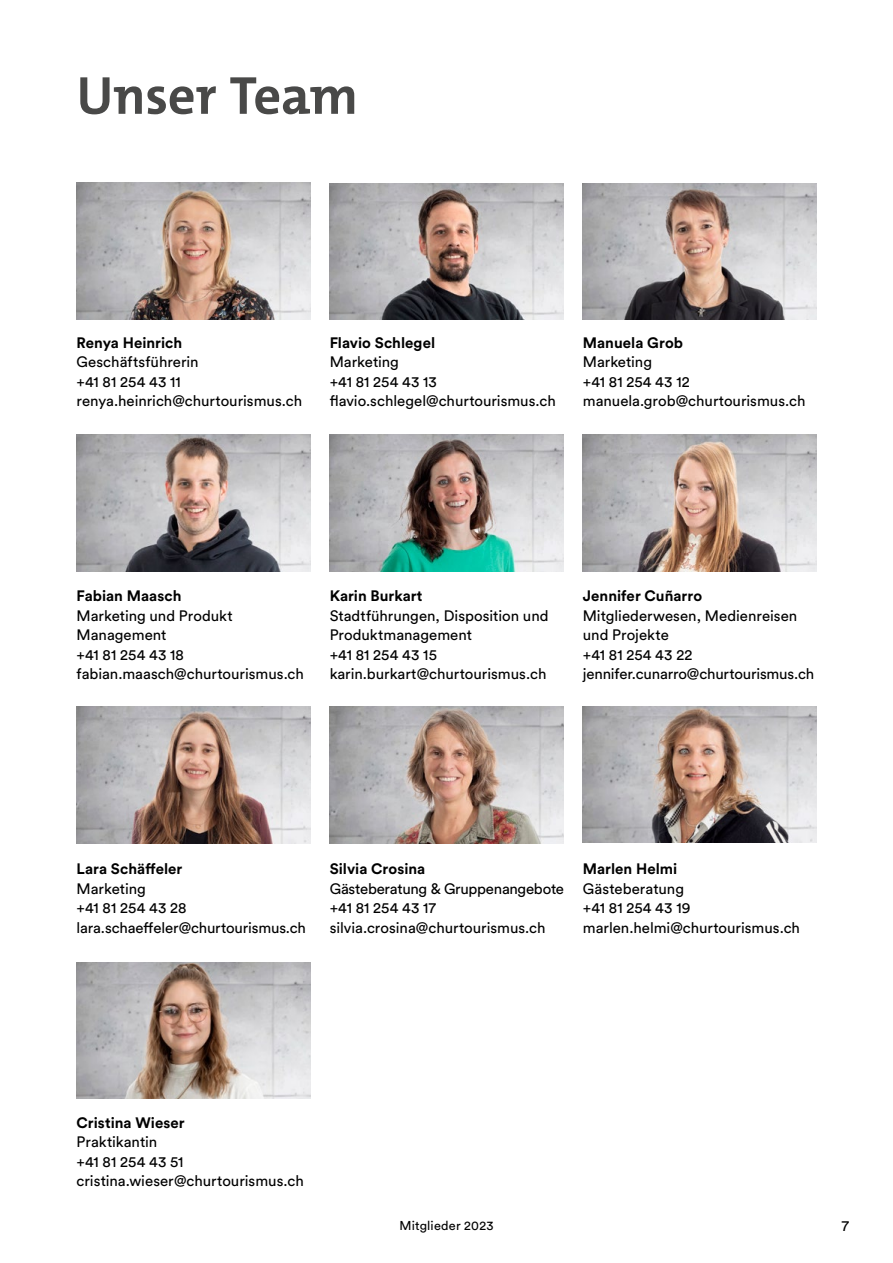
<style>
.page{position:relative;width:893px;height:1263px;background:#fff}
.page>*{position:absolute;margin:0;border:0;box-sizing:border-box;transform-origin:0 0}
.t1{font:700 54px "The Mix";letter-spacing:-.005em;color:#494948}
.t2{font:15px/19.5px "Circular Std";color:#000}
.t3{font:700 15px "Circular Std";letter-spacing:.005em;color:#000}
.t4{font:12.75px "Circular Std";letter-spacing:.015em;color:#000}
</style>
<div class="page">
<img style="left:77px;top:183px;width:233px;height:136px">
<img style="left:583px;top:706px;width:233px;height:137px">
<img style="left:77px;top:434px;width:233px;height:138px">
<img style="left:330px;top:183px;width:233px;height:136px">
<img style="left:77px;top:707px;width:233px;height:136px">
<img style="left:77px;top:962px;width:233px;height:137px">
<img style="left:330px;top:435px;width:233px;height:137px">
<img style="left:583px;top:183px;width:233px;height:136px">
<img style="left:330px;top:707px;width:233px;height:136px">
<img style="left:583px;top:435px;width:233px;height:137px">
<h1 class="t1" style="left:77px;top:61px;width:283px">Unser Team</h1>
<p class="t3" style="left:77px;top:333px;width:107px">Renya Heinrich</p>
<p class="t2" style="left:77px;top:352px;width:227px">Geschäftsführerin<br>+41 81 254 43 11 renya.heinrich@churtourismus.ch</p>
<p class="t3" style="left:330px;top:333px;width:107px">Flavio Schlegel</p>
<p class="t2" style="left:330px;top:352px;width:228px">Marketing<br>+41 81 254 43 13 flavio.schlegel@churtourismus.ch</p>
<p class="t3" style="left:583px;top:333px;width:102px">Manuela Grob</p>
<p class="t2" style="left:583px;top:352px;width:224px">Marketing<br>+41 81 254 43 12 manuela.grob@churtourismus.ch</p>
<p class="t3" style="left:77px;top:586px;width:106px">Fabian Maasch</p>
<p class="t2" style="left:77px;top:606px;width:229px">Marketing und Produkt<br>Management<br>+41 81 254 43 18 fabian.maasch@churtourismus.ch</p>
<p class="t3" style="left:330px;top:586px;width:94px">Karin Burkart</p>
<p class="t2" style="left:330px;top:606px;width:220px">Stadtführungen, Disposition und<br>Produktmanagement<br>+41 81 254 43 15 karin.burkart@churtourismus.ch</p>
<p class="t3" style="left:583px;top:586px;width:121px">Jennifer Cuñarro</p>
<p class="t2" style="left:583px;top:606px;width:233px">Mitgliederwesen, Medienreisen und Projekte<br>+41 81 254 43 22 jennifer.cunarro@churtourismus.ch</p>
<p class="t3" style="left:77px;top:859px;width:107px">Lara Schäffeler</p>
<p class="t2" style="left:77px;top:879px;width:231px">Marketing<br>+41 81 254 43 28 lara.schaeffeler@churtourismus.ch</p>
<p class="t3" style="left:330px;top:859px;width:97px">Silvia Crosina</p>
<p class="t2" style="left:330px;top:879px;width:236px">Gästeberatung &amp; Gruppenangebote +41 81 254 43 17 silvia.crosina@churtourismus.ch</p>
<p class="t3" style="left:583px;top:859px;width:96px">Marlen Helmi</p>
<p class="t2" style="left:583px;top:879px;width:219px">Gästeberatung<br>+41 81 254 43 19 marlen.helmi@churtourismus.ch</p>
<p class="t3" style="left:77px;top:1113px;width:110px">Cristina Wieser</p>
<p class="t2" style="left:77px;top:1132px;width:229px">Praktikantin<br>+41 81 254 43 51 cristina.wieser@churtourismus.ch</p>
<p class="t4" style="left:399px;top:1218px;width:96px">Mitglieder 2023</p>
<p class="t2" style="left:842px;top:1215px;width:9px">7</p>
</div>
